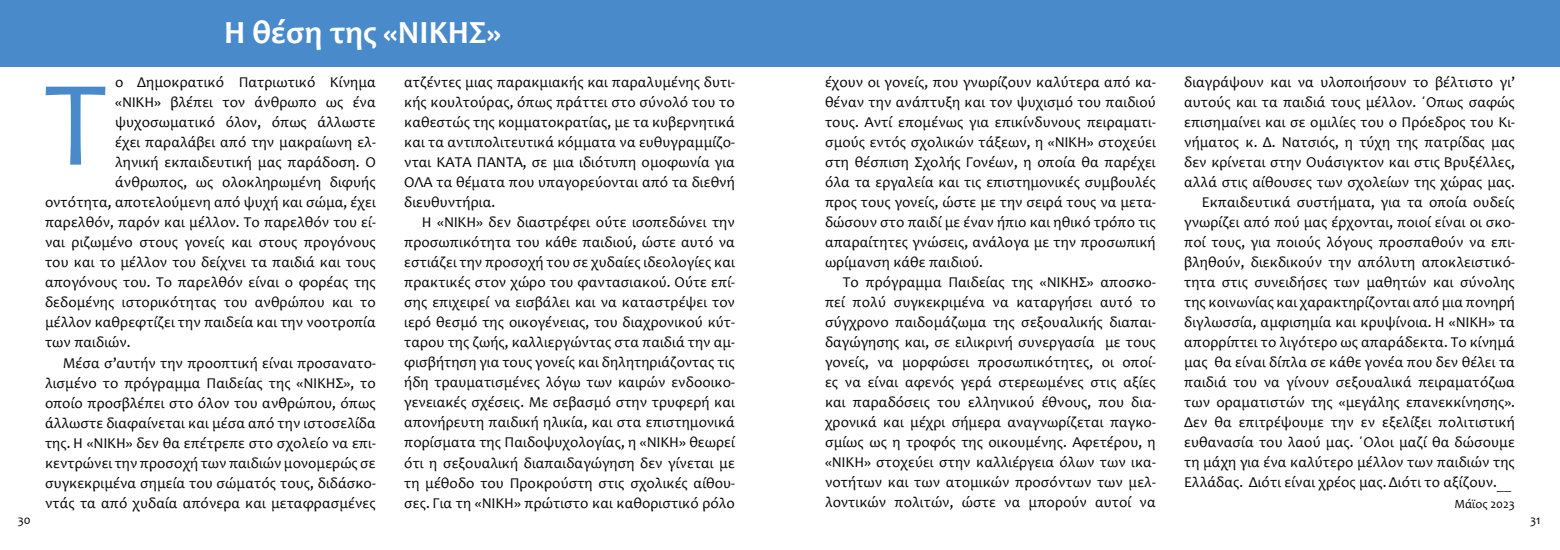
<style>
.page{position:relative;width:1560px;height:550px;background:#fff}
.page>*{position:absolute;margin:0;border:0;box-sizing:border-box;transform-origin:0 0}
.t1{font:122.5px "Candara";color:#498bca}
.t2{font:700 32.5px "Candara";color:#fff}
.t3{font:15px/20px "Candara";color:#000;text-align:justify}
.t4{font:italic 15px "GFS Artemisia";color:#000}
.t5{font:12.5px "Candara";color:#000}
.s1{font-family:"Calibri"}
</style>
<div class="page">
<div style="left:0;top:0;width:1559px;height:66px;background:#498bca"></div>
<h2 class="t2" style="left:224px;top:12px;width:278px">Η θέση της «ΝΙΚΗΣ»</h2>
<p class="t3" style="left:115px;top:72px;width:262px">ο Δημοκρατικό Πατριωτικό Κίνημα</p>
<p class="t3" style="left:115px;top:92px;width:262px">«ΝΙΚΗ» βλέπει τον άνθρωπο ως ένα</p>
<p class="t3" style="left:115px;top:112px;width:262px">ψυχοσωματικό όλον, όπως άλλωστε</p>
<p class="t3" style="left:115px;top:132px;width:262px">έχει παραλάβει από την μακραίωνη ελ-</p>
<p class="t3" style="left:115px;top:152px;width:260px">ληνική εκπαιδευτική μας παράδοση. Ο</p>
<p class="t3" style="left:115px;top:172px;width:262px">άνθρωπος, ως ολοκληρωμένη διφυής</p>
<p class="t3" style="left:45px;top:192px;width:332px">οντότητα, αποτελούμενη από ψυχή και σώμα, έχει</p>
<p class="t3" style="left:45px;top:212px;width:332px">παρελθόν, παρόν και μέλλον. Το παρελθόν του εί-</p>
<p class="t3" style="left:45px;top:232px;width:332px">ναι ριζωμένο στους γονείς και στους προγόνους</p>
<p class="t3" style="left:45px;top:252px;width:332px">του και το μέλλον του δείχνει τα παιδιά και τους</p>
<p class="t3" style="left:45px;top:272px;width:332px">απογόνους του. Το παρελθόν είναι ο φορέας της</p>
<p class="t3" style="left:45px;top:292px;width:332px">δεδομένης ιστορικότητας του ανθρώπου και το</p>
<p class="t3" style="left:45px;top:312px;width:332px">μέλλον καθρεφτίζει την παιδεία και την νοοτροπία</p>
<p class="t3" style="left:45px;top:332px;width:87px">των παιδιών.</p>
<p class="t3" style="left:63px;top:352px;width:314px">Μέσα σ’αυτήν την προοπτική είναι προσανατο-</p>
<p class="t3" style="left:45px;top:372px;width:332px">λισμένο το πρόγραμμα Παιδείας της «ΝΙΚΗΣ», το</p>
<p class="t3" style="left:45px;top:392px;width:332px">οποίο προσβλέπει στο όλον του ανθρώπου, όπως</p>
<p class="t3" style="left:45px;top:412px;width:332px">άλλωστε διαφαίνεται και μέσα από την ιστοσελίδα</p>
<p class="t3" style="left:45px;top:432px;width:332px">της. Η «ΝΙΚΗ» δεν θα επέτρεπε στο σχολείο να επι-</p>
<p class="t3" style="left:45px;top:452px;width:332px">κεντρώνει την προσοχή των παιδιών μονομερώς σε</p>
<p class="t3" style="left:45px;top:472px;width:332px">συγκεκριμένα σημεία του σώματός τους, διδάσκο-</p>
<p class="t3" style="left:45px;top:492px;width:332px">ντάς τα από χυδαία απόνερα και μεταφρασμένες</p>
<h1 class="t1" style="left:44px;top:48px;width:64px">Τ</h1>
<p class="t3" style="left:404px;top:72px;width:332px">ατζέντες μιας παρακμιακής και παραλυμένης δυτι&shy;κής κουλτούρας, όπως πράττει στο σύνολό του το καθεστώς της κομματοκρατίας, με τα κυβερνητικά και τα αντιπολιτευτικά κόμματα να ευθυγραμμίζο&shy;νται ΚΑΤΑ ΠΑΝΤΑ, σε μια ιδιότυπη ομοφωνία για ΟΛΑ τα θέματα που υπαγορεύονται από τα διεθνή διευθυντήρια.</p>
<p class="t3" style="left:404px;top:212px;width:332px;text-indent:18px">Η «ΝΙΚΗ» δεν διαστρέφει ούτε ισοπεδώνει την προσωπικότητα του κάθε παιδιού, ώστε αυτό να εστιάζει την προσοχή του σε χυδαίες ιδεολογίες και πρακτικές στον χώρο του φαντασιακού. Ούτε επί&shy;σης επιχειρεί να εισβάλει και να καταστρέψει τον ιερό θεσμό της οικογένειας, του διαχρονικού κύτ&shy;ταρου της ζωής, καλλιεργώντας στα παιδιά την αμ&shy;φισβήτηση για τους γονείς και δηλητηριάζοντας τις ήδη τραυματισμένες λόγω των καιρών ενδοοικο&shy;γενειακές σχέσεις. Με σεβασμό στην τρυφερή και απονήρευτη παιδική ηλικία, και στα επιστημονικά πορίσματα της Παιδοψυχολογίας, η «ΝΙΚΗ» θεωρεί ότι η σεξουαλική διαπαιδαγώγηση δεν γίνεται με τη μέθοδο του Προκρούστη στις σχολικές αίθου&shy;σες. Για τη «ΝΙΚΗ» πρώτιστο και καθοριστικό ρόλο</p>
<p class="t3" style="left:825px;top:72px;width:332px">έχουν οι γονείς, που γνωρίζουν καλύτερα από κα&shy;θέναν την ανάπτυξη και τον ψυχισμό του παιδιού τους. Αντί επομένως για επικίνδυνους πειραματι&shy;σμούς εντός σχολικών τάξεων, η «ΝΙΚΗ» στοχεύει στη θέσπιση Σχολής Γονέων, η οποία θα παρέχει όλα τα εργαλεία και τις επιστημονικές συμβουλές προς τους γονείς, ώστε με την σειρά τους να μετα&shy;δώσουν στο παιδί με έναν ήπιο και ηθικό τρόπο τις απαραίτητες γνώσεις, ανάλογα με την προσωπική ωρίμανση κάθε παιδιού.</p>
<p class="t3" style="left:825px;top:272px;width:332px;text-indent:18px">Το πρόγραμμα Παιδείας της «ΝΙΚΗΣ» αποσκο&shy;πεί πολύ συγκεκριμένα να καταργήσει αυτό το σύγχρονο παιδομάζωμα της σεξουαλικής διαπαι&shy;δαγώγησης και, σε ειλικρινή συνεργασία με τους γονείς, να μορφώσει προσωπικότητες, οι οποί&shy;ες να είναι αφενός γερά στερεωμένες στις αξίες και παραδόσεις του ελληνικού έθνους, που δια&shy;χρονικά και μέχρι σήμερα αναγνωρίζεται παγκο&shy;σμίως ως η τροφός της οικουμένης. Αφετέρου, η «ΝΙΚΗ» στοχεύει στην καλλιέργεια όλων των ικα&shy;νοτήτων και των ατομικών προσόντων των μελ&shy;λοντικών πολιτών, ώστε να μπορούν αυτοί να</p>
<p class="t3" style="left:1183px;top:72px;width:332px">διαγράψουν και να υλοποιήσουν το βέλτιστο γι’</p>
<p class="t3" style="left:1183px;top:92px;width:332px">αυτούς και τα παιδιά τους μέλλον. <span class="s1">΄</span>Όπως σαφώς</p>
<p class="t3" style="left:1183px;top:112px;width:332px">επισημαίνει και σε ομιλίες του ο Πρόεδρος του Κι-</p>
<p class="t3" style="left:1183px;top:132px;width:332px">νήματος κ. Δ. Νατσιός, η τύχη της πατρίδας μας</p>
<p class="t3" style="left:1183px;top:152px;width:332px">δεν κρίνεται στην Ουάσιγκτον και στις Βρυξέλλες,</p>
<p class="t3" style="left:1183px;top:172px;width:332px">αλλά στις αίθουσες των σχολείων της χώρας μας.</p>
<p class="t3" style="left:1201px;top:192px;width:314px">Εκπαιδευτικά συστήματα, για τα οποία ουδείς</p>
<p class="t3" style="left:1183px;top:212px;width:332px">γνωρίζει από πού μας έρχονται, ποιοί είναι οι σκο-</p>
<p class="t3" style="left:1183px;top:232px;width:332px">ποί τους, για ποιούς λόγους προσπαθούν να επι-</p>
<p class="t3" style="left:1183px;top:252px;width:332px">βληθούν, διεκδικούν την απόλυτη αποκλειστικό-</p>
<p class="t3" style="left:1183px;top:272px;width:332px">τητα στις συνειδήσες των μαθητών και σύνολης</p>
<p class="t3" style="left:1183px;top:292px;width:332px">της κοινωνίας και χαρακτηρίζονται από μια πονηρή</p>
<p class="t3" style="left:1183px;top:312px;width:332px">διγλωσσία, αμφισημία και κρυψίνοια. Η «ΝΙΚΗ» τα</p>
<p class="t3" style="left:1183px;top:332px;width:332px">απορρίπτει το λιγότερο ως απαράδεκτα. Το κίνημά</p>
<p class="t3" style="left:1183px;top:352px;width:332px">μας θα είναι δίπλα σε κάθε γονέα που δεν θέλει τα</p>
<p class="t3" style="left:1183px;top:372px;width:332px">παιδιά του να γίνουν σεξουαλικά πειραματόζωα</p>
<p class="t3" style="left:1183px;top:392px;width:332px">των οραματιστών της «μεγάλης επανεκκίνησης».</p>
<p class="t3" style="left:1183px;top:412px;width:332px">Δεν θα επιτρέψουμε την εν εξελίξει πολιτιστική</p>
<p class="t3" style="left:1183px;top:432px;width:332px">ευθανασία του λαού μας. <span class="s1">΄</span>Όλοι μαζί θα δώσουμε</p>
<p class="t3" style="left:1183px;top:452px;width:332px">τη μάχη για ένα καλύτερο μέλλον των παιδιών της</p>
<p class="t3" style="left:1183px;top:472px;width:314px">Ελλάδας. Διότι είναι χρέος μας. Διότι το αξίζουν.</p>
<p class="t4" style="left:1496px;top:477px;width:16px">‒-‒</p>
<p class="t5" style="left:1453px;top:495px;width:62px">Μάϊος 2023</p>
<p class="t5" style="left:18px;top:511px;width:14px">30</p>
<p class="t5" style="left:1529px;top:511px;width:12px">31</p>
</div>
